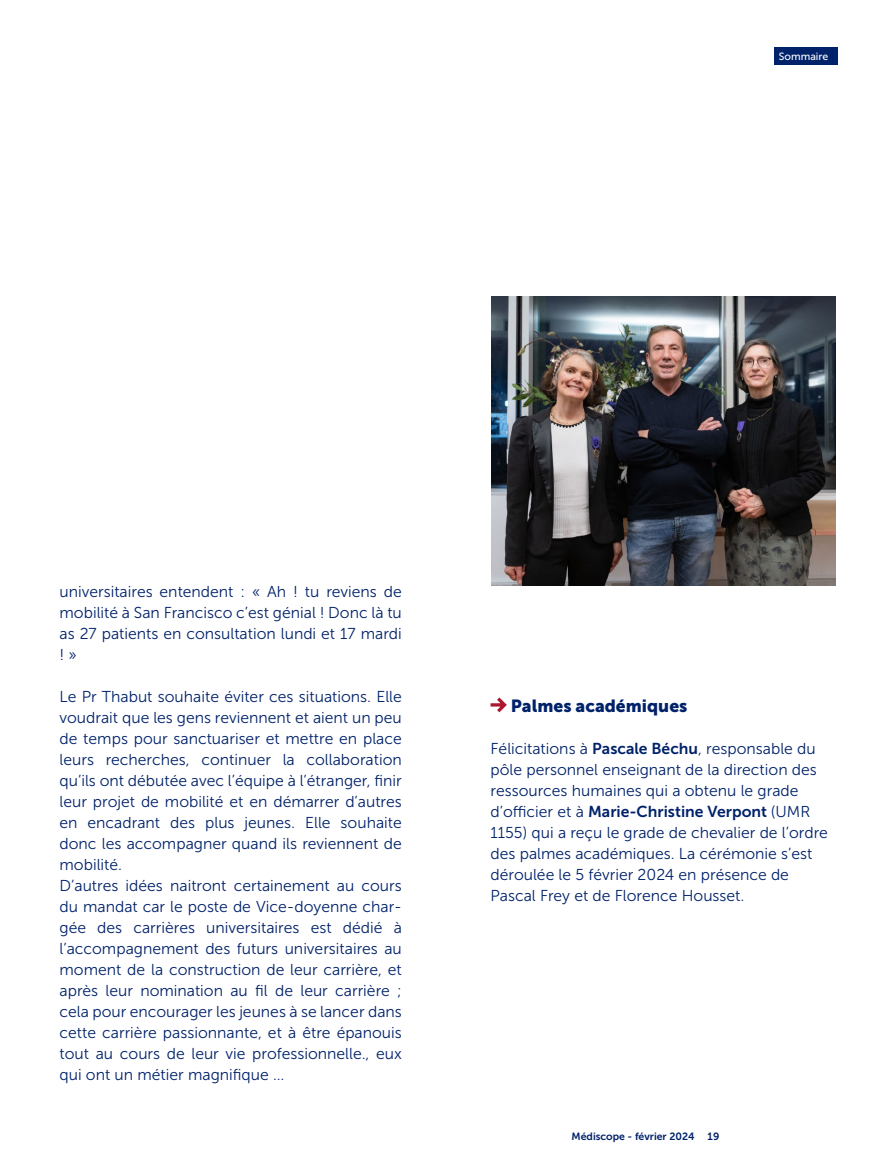
<style>
.page{position:relative;width:893px;height:1171px;background:#fff}
.page>*{position:absolute;margin:0;border:0;box-sizing:border-box;transform-origin:0 0}
.Grand_Titre{font:17.5px "Museo Sans 900";color:#00226a}
.Med-_text_courant{font:15.75px/21px "Museo Sans 300";color:#00226a;text-align:justify}
.t1{font:10.5px "Museo Sans 700";color:#00226a}
.t2{font:10.5px "Museo Sans 500";color:#fff}
.s1{font-family:"Museo Sans 700"}
</style>
<div class="page">
<div style="left:774px;top:47px;width:64px;height:18px;background:#00226a"></div>
<svg style="left:490px;top:697px;width:17px;height:16px"></svg>
<img style="left:491px;top:297px;width:344px;height:288px">
<p class="t2" style="left:779px;top:50px;width:51px">Sommaire</p>
<p class="Med-_text_courant" style="left:60px;top:581px;width:344px">universitaires entendent : « Ah ! tu reviens de mobilité à San Francisco c’est génial ! Donc là tu as 27 patients en consultation lundi et 17 mardi ! »</p>
<p class="Med-_text_courant" style="left:60px;top:686px;width:344px">Le Pr Thabut souhaite éviter ces situations. Elle voudrait que les gens reviennent et aient un peu de temps pour sanctuariser et mettre en place leurs recherches, continuer la collaboration qu’ils ont débutée avec l’équipe à l’étranger, finir leur projet de mobilité et en démarrer d’autres en encadrant des plus jeunes. Elle souhaite donc les accompagner quand ils reviennent de mobilité.</p>
<p class="Med-_text_courant" style="left:60px;top:875px;width:344px">D’autres idées naitront certainement au cours du mandat car le poste de Vice-doyenne char&shy;gée des carrières universitaires est dédié à l’accompagnement des futurs universitaires au moment de la construction de leur carrière, et après leur nomination au fil de leur carrière ; cela pour encourager les jeunes à se lancer dans cette carrière passionnante, et à être épanouis tout au cours de leur vie professionnelle., eux qui ont un métier magnifique …</p>
<p class="Grand_Titre" style="left:511px;top:696px;width:178px">Palmes académiques</p>
<p class="Med-_text_courant" style="left:490px;top:738px;width:339px;text-align:left">Félicitations à <span class="s1">Pascale Béchu</span>, responsable du pôle personnel enseignant de la direction des ressources humaines qui a obtenu le grade d’officier et à <span class="s1">Marie-Christine Verpont</span> (UMR 1155) qui a reçu le grade de chevalier de l’ordre des palmes académiques. La cérémonie s’est déroulée le 5 février 2024 en présence de Pascal Frey et de Florence Housset.</p>
<p class="t1" style="left:572px;top:1130px;width:149px">Médiscope - février 2024 19</p>
</div>
